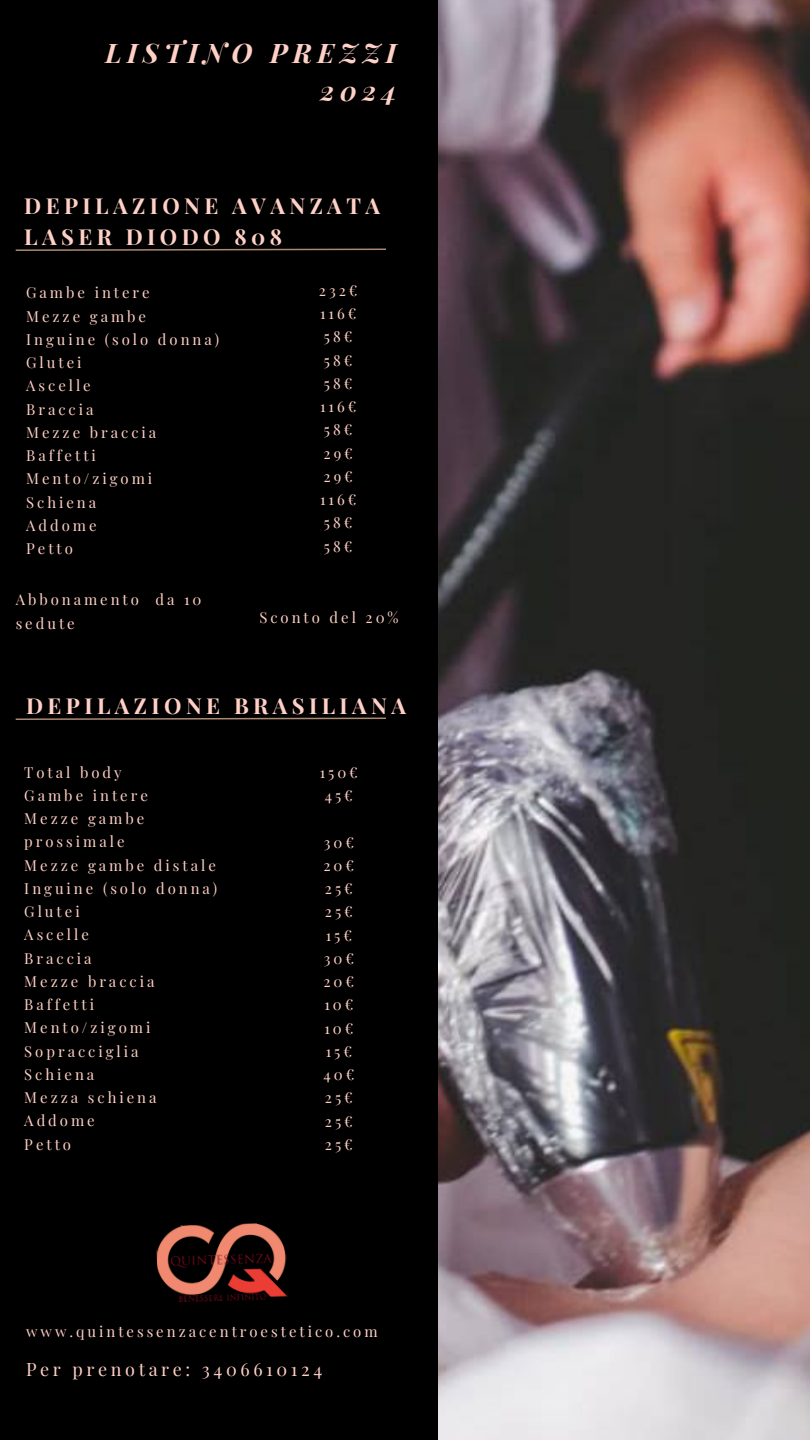
<style>
.page{position:relative;width:810px;height:1440px;background:#000}
.page>*{position:absolute;margin:0;border:0;box-sizing:border-box;transform-origin:0 0}
.t1{font:italic 700 27px/37.5px "Playfair Display";letter-spacing:.2em;color:#ffd1c6;text-align:right}
.t2{font:700 22px/30.8px "Playfair Display";letter-spacing:.2em;color:#ffd1c6}
.t3{font:18px "Playfair Display";letter-spacing:.2em;color:#ffd1c6}
.t4{font:14.9px/23.2px "Playfair Display";letter-spacing:.2em;color:#ffd1c6}
</style>
<div class="page">
<img style="left:439px;top:0;width:371px;height:1440px">
<svg style="left:15px;top:248px;width:371px;height:3px"></svg>
<svg style="left:15px;top:717px;width:371px;height:3px"></svg>
<img style="left:156px;top:1223px;width:132px;height:79px">
<p class="t1" style="left:105px;top:33px;width:293px">LISTINO PREZZI<br>2024</p>
<h2 class="t2" style="left:24px;top:189px;width:357px">DEPILAZIONE AVANZATA<br>LASER DIODO 808</h2>
<p class="t4" style="left:26px;top:281px;width:125px">Gambe intere</p>
<p class="t4" style="left:26px;top:304px;width:122px">Mezze gambe</p>
<p class="t4" style="left:26px;top:327px;width:195px">Inguine (solo donna)</p>
<p class="t4" style="left:26px;top:350px;width:57px">Glutei</p>
<p class="t4" style="left:26px;top:374px;width:66px">Ascelle</p>
<p class="t4" style="left:26px;top:397px;width:69px">Braccia</p>
<p class="t4" style="left:26px;top:420px;width:132px">Mezze braccia</p>
<p class="t4" style="left:26px;top:443px;width:71px">Baffetti</p>
<p class="t4" style="left:26px;top:467px;width:128px">Mento/zigomi</p>
<p class="t4" style="left:26px;top:490px;width:72px">Schiena</p>
<p class="t4" style="left:26px;top:513px;width:72px">Addome</p>
<p class="t4" style="left:26px;top:536px;width:48px">Petto</p>
<p class="t4" style="left:16px;top:588px;width:187px">Abbonamento da 10 sedute</p>
<h4 class="t4" style="left:319px;top:278px;width:40px">232€<br>116€<br>58€<br>58€<br>58€<br>116€<br>58€<br>29€<br>29€<br>116€<br>58€<br>58€</h4>
<h3 class="t4" style="left:259px;top:605px;width:141px">Sconto del 20%</h3>
<p class="t2" style="left:26px;top:689px;width:382px">DEPILAZIONE BRASILIANA</p>
<p class="t4" style="left:24px;top:760px;width:99px">Total body</p>
<h2 class="t4" style="left:24px;top:783px;width:125px">Gambe intere</h2>
<p class="t4" style="left:24px;top:806px;width:122px">Mezze gambe prossimale</p>
<p class="t4" style="left:24px;top:853px;width:193px">Mezze gambe distale</p>
<p class="t4" style="left:24px;top:876px;width:195px">Inguine (solo donna)</p>
<p class="t4" style="left:24px;top:899px;width:57px">Glutei</p>
<p class="t4" style="left:24px;top:923px;width:66px">Ascelle</p>
<p class="t4" style="left:24px;top:946px;width:69px">Braccia</p>
<p class="t4" style="left:24px;top:969px;width:132px">Mezze braccia</p>
<p class="t4" style="left:24px;top:992px;width:71px">Baffetti</p>
<p class="t4" style="left:24px;top:1016px;width:128px">Mento/zigomi</p>
<p class="t4" style="left:24px;top:1039px;width:116px">Sopracciglia</p>
<p class="t4" style="left:24px;top:1062px;width:72px">Schiena</p>
<p class="t4" style="left:24px;top:1085px;width:134px">Mezza schiena</p>
<p class="t4" style="left:24px;top:1109px;width:72px">Addome</p>
<p class="t4" style="left:24px;top:1132px;width:48px">Petto</p>
<p class="t4" style="left:320px;top:760px;width:40px;text-align:center">150€<br>45€</p>
<p class="t4" style="left:323px;top:830px;width:32px">30€<br>20€<br>25€<br>25€<br>15€<br>30€<br>20€<br>10€<br>10€<br>15€<br>40€<br>25€<br>25€<br>25€</p>
<h4 class="t4" style="left:26px;top:1319px;width:353px">www.quintessenzacentroestetico.com</h4>
<h4 class="t3" style="left:26px;top:1357px;width:298px">Per prenotare: 3406610124</h4>
</div>
